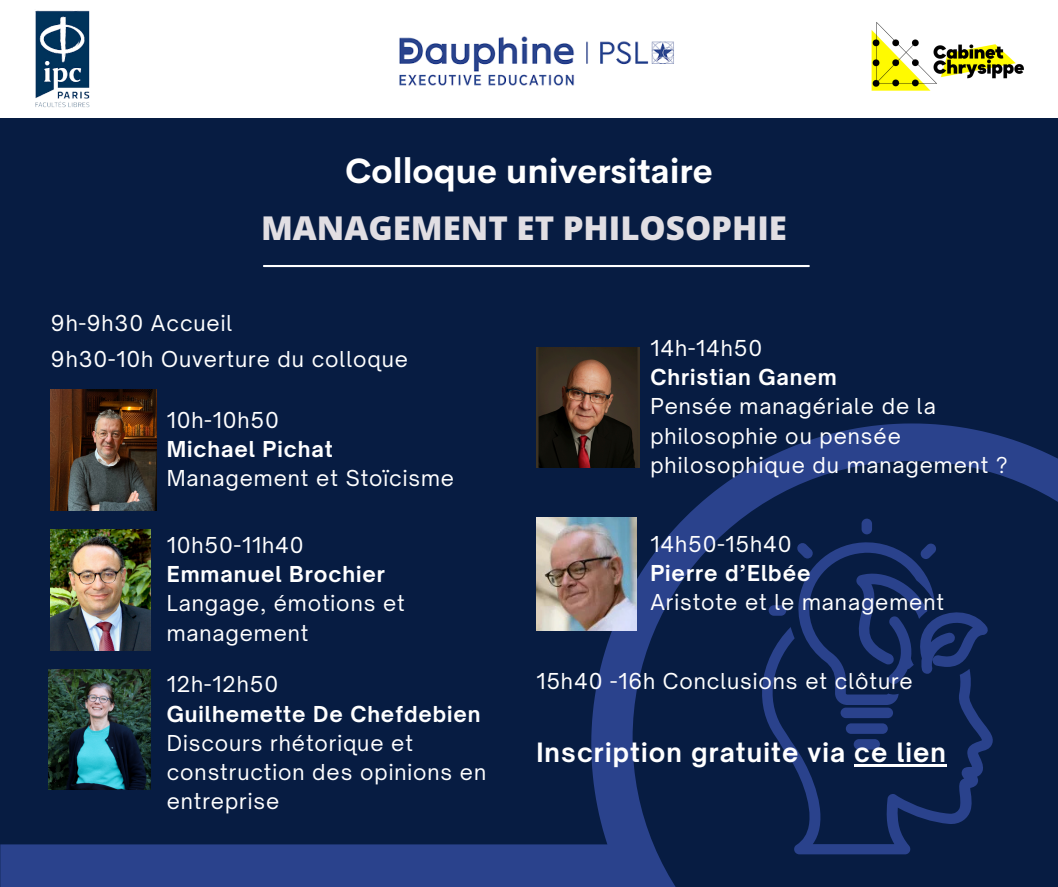
<style>
.page{position:relative;width:1058px;height:887px;background:#fff}
.page>*{position:absolute;margin:0;border:0;box-sizing:border-box;transform-origin:0 0}
.t1{font:700 34.5px "Cerebri Sans";color:#fff}
.t2{font:800 33px "Open Sans Hebrew";color:#e1dee3}
.t3{font:700 25.5px "Open Sauce One";letter-spacing:.045em;color:#fff}
.t4{font:21px/29.2px "Open Sauce One";letter-spacing:.045em;color:#fff}
.t5{font:700 21px "Open Sauce One";letter-spacing:.045em;color:#fff}
</style>
<div class="page">
<div style="left:0;top:0;width:1058px;height:886px;background:#071c42"></div>
<div style="left:0;top:844px;width:591px;height:42px;background:#2a428c"></div>
<svg style="left:591px;top:423px;width:467px;height:463px;fill:#2a428c"></svg>
<svg style="left:632px;top:461px;width:426px;height:425px"></svg>
<hr style="left:263px;top:265px;width:546px;height:2px;background:#fff">
<div style="left:0;top:0;width:1058px;height:118px;background:#fff"></div>
<img style="left:399px;top:36px;width:275px;height:50px">
<img style="left:35px;top:10px;width:55px;height:98px">
<div style="left:861px;top:518px;width:11px;height:16px;background:#2a428c;border-radius:5px"></div>
<div style="left:768px;top:605px;width:18px;height:10px;background:#2a428c;border-radius:5px"></div>
<svg style="left:760px;top:627px;width:233px;height:227px"></svg>
<svg style="left:796px;top:541px;width:192px;height:164px"></svg>
<img style="left:871px;top:22px;width:153px;height:69px">
<img style="left:536px;top:347px;width:104px;height:120px">
<img style="left:51px;top:390px;width:106px;height:120px">
<img style="left:536px;top:517px;width:100px;height:113px">
<img style="left:49px;top:669px;width:101px;height:120px">
<img style="left:51px;top:529px;width:99px;height:121px">
<hr style="left:854px;top:764px;width:93px;height:2px;background:#fff">
<p class="t1" style="left:345px;top:149px;width:369px">Colloque universitaire</p>
<p class="t2" style="left:261px;top:205px;width:527px">MANAGEMENT ET PHILOSOPHIE</p>
<p class="t4" style="left:51px;top:308px;width:183px">9h-9h30 Accueil</p>
<p class="t4" style="left:51px;top:344px;width:358px">9h30-10h Ouverture du colloque</p>
<h2 class="t4" style="left:167px;top:405px;width:114px">10h-10h50</h2>
<h1 class="t5" style="left:167px;top:436px;width:168px">Michael Pichat</h1>
<p class="t4" style="left:167px;top:463px;width:289px">Management et Stoïcisme</p>
<p class="t4" style="left:167px;top:530px;width:138px">10h50-11h40</p>
<p class="t5" style="left:167px;top:561px;width:220px">Emmanuel Brochier</p>
<p class="t4" style="left:167px;top:588px;width:239px">Langage, émotions et management</p>
<p class="t4" style="left:167px;top:669px;width:113px">12h-12h50</p>
<p class="t5" style="left:167px;top:700px;width:315px">Guilhemette De Chefdebien</p>
<p class="t4" style="left:167px;top:728px;width:321px">Discours rhétorique et construction des opinions en entreprise</p>
<p class="t4" style="left:650px;top:333px;width:113px">14h-14h50</p>
<p class="t5" style="left:650px;top:364px;width:188px">Christian Ganem</p>
<p class="t4" style="left:650px;top:391px;width:359px">Pensée managériale de la philosophie ou pensée philosophique du management ?</p>
<p class="t4" style="left:650px;top:529px;width:143px">14h50-15h40</p>
<p class="t5" style="left:650px;top:559px;width:162px">Pierre d’Elbée</p>
<p class="t4" style="left:650px;top:587px;width:295px">Aristote et le management</p>
<p class="t4" style="left:536px;top:666px;width:378px">15h40 -16h Conclusions et clôture</p>
<p class="t3" style="left:536px;top:736px;width:411px">Inscription gratuite via ce lien</p>
</div>
